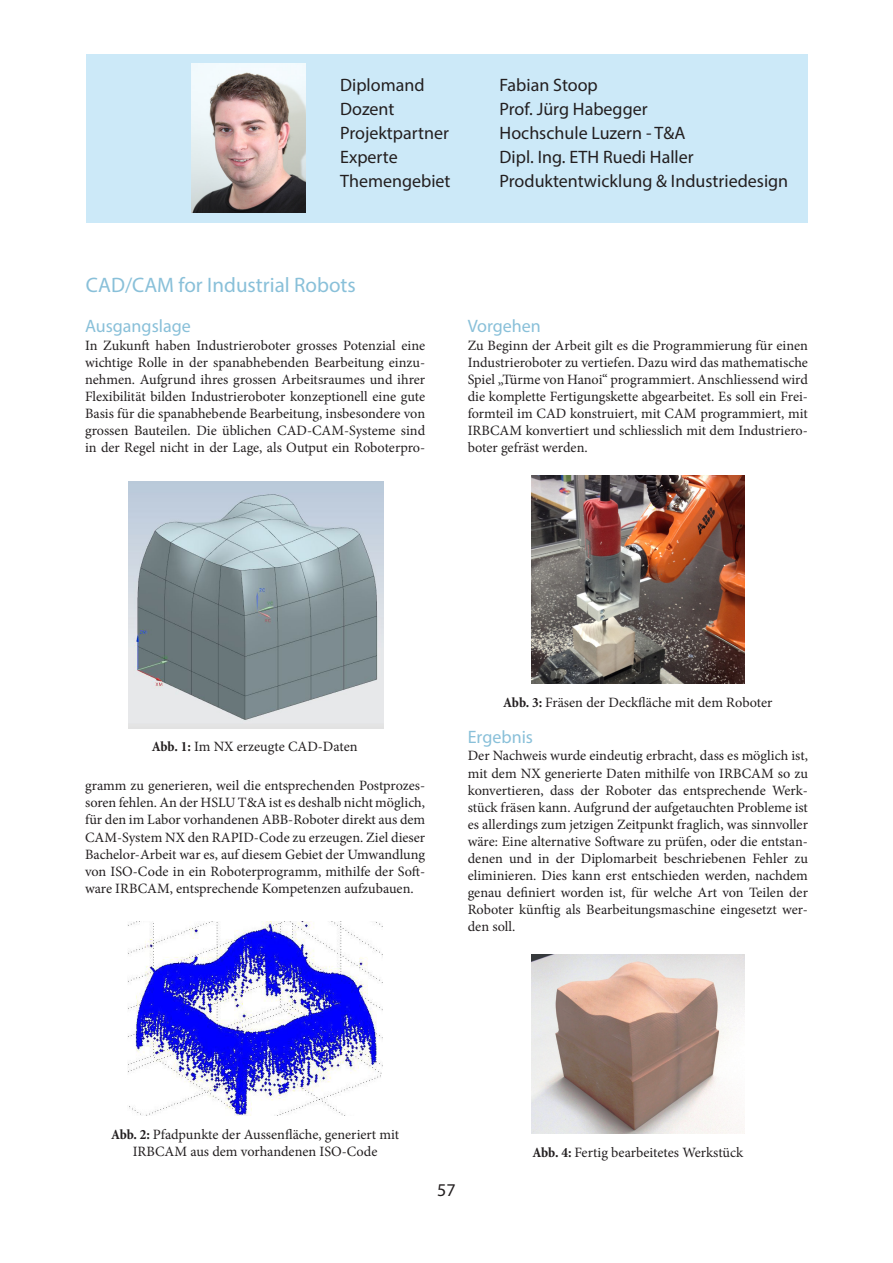
<style>
.page{position:relative;width:893px;height:1263px;background:#fff}
.page>*{position:absolute;margin:0;border:0;box-sizing:border-box;transform-origin:0 0}
.t1{font:21px "Myriad Pro";color:#89c0d9}
.t2{font:18px "Myriad Pro";color:#231f20}
.t3{font:18px "Myriad Pro";color:#89c0d9}
.t4{font:14.25px/17.1px "Minion Pro";color:#231f20;text-align:justify}
.s1{font-weight:700;font-stretch:condensed}
</style>
<div class="page">
<div style="left:86px;top:54px;width:721px;height:168px;background:#cce9f8"></div>
<img style="left:531px;top:954px;width:213px;height:179px">
<img style="left:531px;top:475px;width:213px;height:208px">
<img style="left:128px;top:922px;width:255px;height:193px">
<img style="left:128px;top:482px;width:256px;height:246px">
<img style="left:191px;top:64px;width:115px;height:149px">
<p class="t2" style="left:340px;top:74px;width:86px">Diplomand</p>
<p class="t2" style="left:340px;top:98px;width:56px">Dozent</p>
<p class="t2" style="left:340px;top:122px;width:110px">Projektpartner</p>
<p class="t2" style="left:340px;top:146px;width:59px">Experte</p>
<p class="t2" style="left:340px;top:170px;width:112px">Themengebiet</p>
<p class="t2" style="left:500px;top:74px;width:100px">Fabian Stoop</p>
<p class="t2" style="left:500px;top:98px;width:149px">Prof. Jürg Habegger</p>
<p class="t2" style="left:500px;top:122px;width:187px">Hochschule Luzern - T&amp;A</p>
<p class="t2" style="left:500px;top:146px;width:196px">Dipl. Ing. ETH Ruedi Haller</p>
<p class="t2" style="left:500px;top:170px;width:290px">Produktentwicklung &amp; Industriedesign</p>
<p class="t1" style="left:86px;top:272px;width:271px">CAD/CAM for Industrial Robots</p>
<p class="t3" style="left:85px;top:315px;width:107px">Ausgangslage</p>
<p class="t4" style="left:85px;top:336px;width:342px">In Zukunft haben Industrieroboter grosses Potenzial eine wichtige Rolle in der spanabhebenden Bearbeitung einzu&shy;nehmen. Aufgrund ihres grossen Arbeitsraumes und ihrer Flexibilität bilden Industrieroboter konzeptionell eine gute Basis für die spanabhebende Bearbeitung, insbesondere von grossen Bauteilen. Die üblichen CAD-CAM-Systeme sind in der Regel nicht in der Lage, als Output ein Roboterpro-</p>
<p class="t3" style="left:468px;top:315px;width:75px">Vorgehen</p>
<p class="t4" style="left:468px;top:336px;width:342px">Zu Beginn der Arbeit gilt es die Programmierung für einen Industrieroboter zu vertiefen. Dazu wird das mathematische Spiel „Türme von Hanoi“ programmiert. Anschliessend wird die komplette Fertigungskette abgearbeitet. Es soll ein Frei&shy;formteil im CAD konstruiert, mit CAM programmiert, mit IRBCAM konvertiert und schliesslich mit dem Industriero&shy;boter gefräst werden.</p>
<p class="t4" style="left:152px;top:737px;width:207px"><span class="s1">Abb. 1:</span> Im NX erzeugte CAD-Daten</p>
<p class="t4" style="left:85px;top:777px;width:342px">gramm zu generieren, weil die entsprechenden Postprozes&shy;soren fehlen. An der HSLU T&amp;A ist es deshalb nicht möglich, für den im Labor vorhandenen ABB-Roboter direkt aus dem CAM-System NX den RAPID-Code zu erzeugen. Ziel dieser Bachelor-Arbeit war es, auf diesem Gebiet der Umwandlung von ISO-Code in ein Roboterprogramm, mithilfe der Soft&shy;ware IRBCAM, entsprechende Kompetenzen aufzubauen.</p>
<p class="t4" style="left:503px;top:694px;width:271px"><span class="s1">Abb. 3:</span> Fräsen der Deckfläche mit dem Roboter</p>
<p class="t3" style="left:468px;top:726px;width:67px">Ergebnis</p>
<p class="t4" style="left:468px;top:747px;width:342px">Der Nachweis wurde eindeutig erbracht, dass es möglich ist, mit dem NX generierte Daten mithilfe von IRBCAM so zu konvertieren, dass der Roboter das entsprechende Werk&shy;stück fräsen kann. Aufgrund der aufgetauchten Probleme ist es allerdings zum jetzigen Zeitpunkt fraglich, was sinnvoller wäre: Eine alternative Software zu prüfen, oder die entstan&shy;denen und in der Diplomarbeit beschriebenen Fehler zu eliminieren. Dies kann erst entschieden werden, nachdem genau definiert worden ist, für welche Art von Teilen der Roboter künftig als Bearbeitungsmaschine eingesetzt wer&shy;den soll.</p>
<p class="t4" style="left:111px;top:1125px;width:290px"><span class="s1">Abb. 2:</span> Pfadpunkte der Aussenfläche, generiert mit</p>
<p class="t4" style="left:133px;top:1142px;width:246px">IRBCAM aus dem vorhandenen ISO-Code</p>
<p class="t2" style="left:437px;top:1178px;width:20px">57</p>
<p class="t4" style="left:533px;top:1143px;width:212px"><span class="s1">Abb. 4:</span> Fertig bearbeitetes Werkstück</p>
</div>
